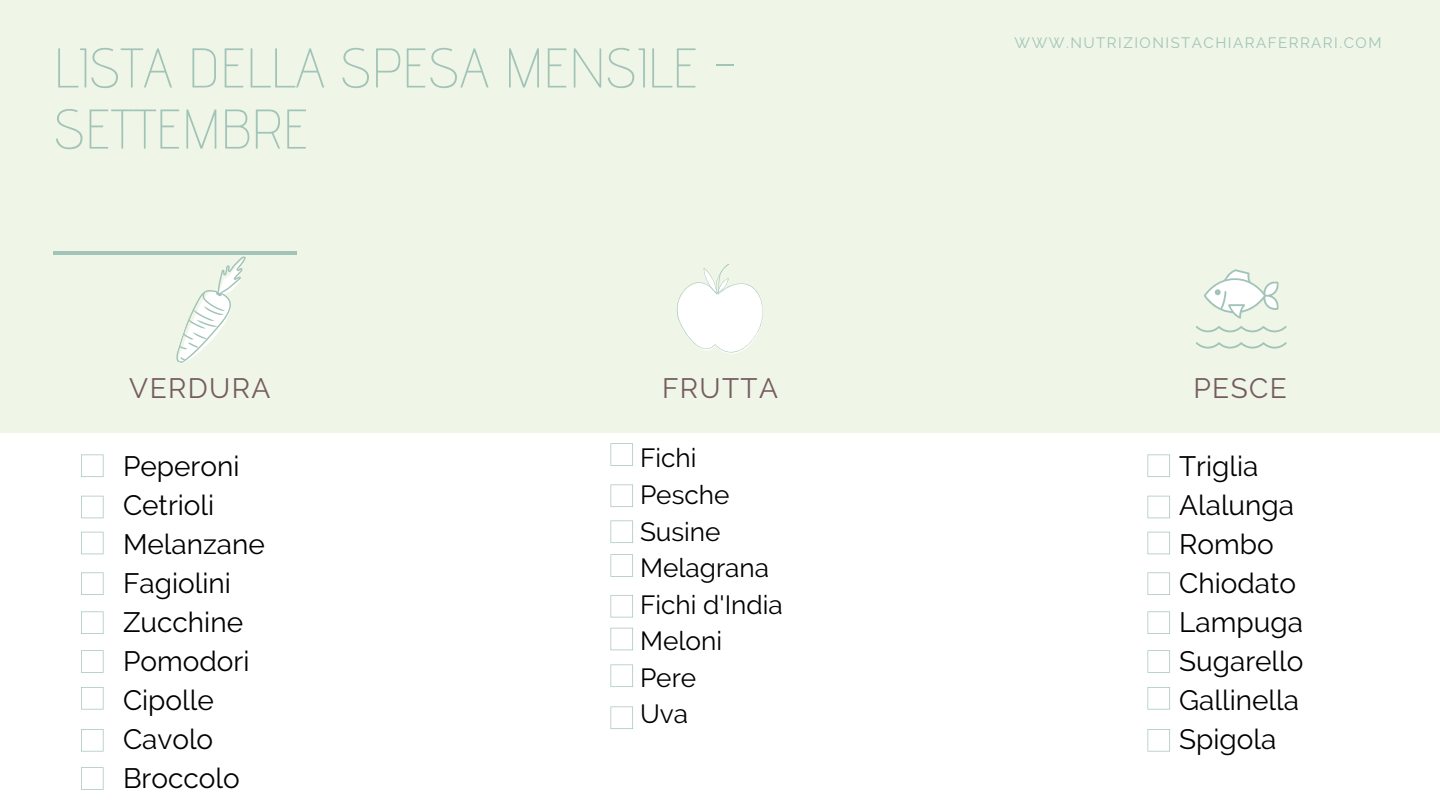
<style>
.page{position:relative;width:1440px;height:810px;background:#fff}
.page>*{position:absolute;margin:0;border:0;box-sizing:border-box;transform-origin:0 0}
.t1{font:200 55.9px/61.1px "Advent Pro";color:#a2c3b8}
.t2{font:28px/39px "Raleway";color:#000}
.t3{font:28px "Raleway";letter-spacing:.05em;color:#755b60}
.t4{font:26.2px/36.5px "Raleway";color:#000}
.t5{font:15px "Raleway";letter-spacing:.1em;color:#a2c3b8}
</style>
<div class="page">
<div style="left:0;top:0;width:1440px;height:433px;background:#eff6e7"></div>
<hr style="left:54px;top:251px;width:243px;height:3px;background:#a2c3b8">
<svg style="left:81px;top:454px;width:23px;height:23px"></svg>
<svg style="left:1196px;top:326px;width:91px;height:23px"></svg>
<svg style="left:1204px;top:269px;width:75px;height:50px"></svg>
<svg style="left:81px;top:496px;width:23px;height:22px"></svg>
<svg style="left:81px;top:532px;width:23px;height:22px"></svg>
<svg style="left:174px;top:254px;width:74px;height:109px"></svg>
<svg style="left:677px;top:264px;width:86px;height:90px"></svg>
<svg style="left:81px;top:572px;width:23px;height:23px"></svg>
<svg style="left:81px;top:611px;width:23px;height:23px"></svg>
<svg style="left:81px;top:650px;width:23px;height:23px"></svg>
<svg style="left:81px;top:687px;width:23px;height:23px"></svg>
<svg style="left:610px;top:443px;width:23px;height:23px"></svg>
<svg style="left:610px;top:484px;width:23px;height:23px"></svg>
<svg style="left:610px;top:520px;width:23px;height:23px"></svg>
<svg style="left:610px;top:554px;width:23px;height:23px"></svg>
<svg style="left:610px;top:595px;width:23px;height:22px"></svg>
<svg style="left:610px;top:628px;width:23px;height:22px"></svg>
<svg style="left:610px;top:664px;width:23px;height:23px"></svg>
<svg style="left:610px;top:706px;width:23px;height:23px"></svg>
<svg style="left:1148px;top:454px;width:22px;height:23px"></svg>
<svg style="left:1148px;top:496px;width:22px;height:22px"></svg>
<svg style="left:1148px;top:532px;width:22px;height:22px"></svg>
<svg style="left:1148px;top:572px;width:22px;height:23px"></svg>
<svg style="left:1148px;top:611px;width:22px;height:23px"></svg>
<svg style="left:1148px;top:650px;width:22px;height:23px"></svg>
<svg style="left:1148px;top:687px;width:22px;height:23px"></svg>
<svg style="left:1148px;top:729px;width:22px;height:23px"></svg>
<svg style="left:81px;top:729px;width:23px;height:23px"></svg>
<svg style="left:81px;top:767px;width:23px;height:23px"></svg>
<h1 class="t1" style="left:54px;top:36px;width:685px">LISTA DELLA SPESA MENSILE -<br>SETTEMBRE</h1>
<p class="t5" style="left:1014px;top:34px;width:369px">WWW.NUTRIZIONISTACHIARAFERRARI.COM</p>
<p class="t3" style="left:129px;top:372px;width:143px">VERDURA</p>
<p class="t3" style="left:662px;top:372px;width:117px">FRUTTA</p>
<p class="t3" style="left:1193px;top:372px;width:95px">PESCE</p>
<p class="t2" style="left:123px;top:447px;width:143px">Peperoni<br>Cetrioli<br>Melanzane<br>Fagiolini<br>Zucchine<br>Pomodori<br>Cipolle<br>Cavolo<br>Broccolo</p>
<p class="t4" style="left:640px;top:440px;width:144px">Fichi<br>Pesche<br>Susine<br>Melagrana<br>Fichi d'India<br>Meloni<br>Pere<br>Uva</p>
<p class="t2" style="left:1179px;top:447px;width:126px">Triglia<br>Alalunga<br>Rombo<br>Chiodato<br>Lampuga<br>Sugarello<br>Gallinella<br>Spigola</p>
</div>
